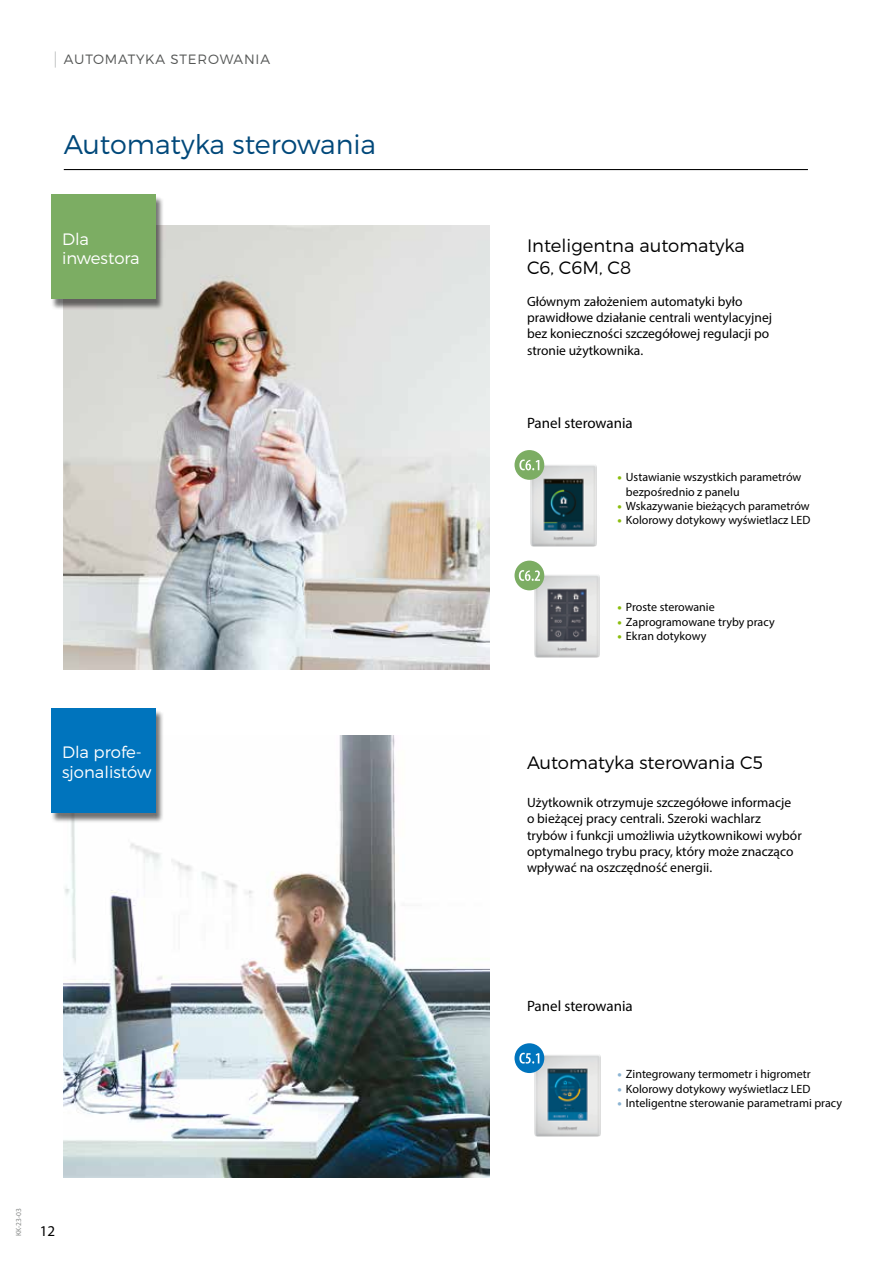
<style>
.page{position:relative;width:893px;height:1263px;background:#fff}
.page>*{position:absolute;margin:0;border:0;box-sizing:border-box;transform-origin:0 0}
.t1{font:300 27px "Montserrat";color:#00487a}
.t2{font:300 18px/21.6px "Montserrat";color:#000}
.t3{font:300 16.5px/19.8px "Montserrat";color:#fff}
.t4{font:15px "Myriad Pro";color:#000}
.t5{font:13.5px/16.2px "Myriad Pro";color:#000}
.t6{font:300 13.5px "Montserrat";letter-spacing:.06em;color:#555756}
.t7{font:12px/14.4px "Myriad Pro";color:#000}
.t8{font:7.5px "Myriad Pro";color:#878988}
.s1{font-weight:900;color:#8bbd0d}
.s2{font-weight:900;color:#8bb4d3}
</style>
<div class="page">
<svg style="left:55px;top:51px;width:1px;height:17px"></svg>
<img style="left:64px;top:736px;width:425px;height:442px">
<img style="left:533px;top:1053px;width:68px;height:84px">
<img style="left:530px;top:463px;width:67px;height:84px">
<div style="left:514px;top:450px;width:30px;height:30px;background:#7cad63;border-radius:50%"></div>
<svg style="left:519px;top:459px;width:20px;height:11px"></svg>
<img style="left:531px;top:574px;width:69px;height:84px">
<div style="left:514px;top:561px;width:30px;height:29px;background:#7cad63;border-radius:50%"></div>
<svg style="left:519px;top:570px;width:21px;height:11px"></svg>
<img style="left:64px;top:225px;width:425px;height:444px">
<div style="left:50px;top:709px;width:114px;height:114px;background:#000;opacity:.55"></div>
<div style="left:51px;top:708px;width:105px;height:105px;background:#0074bd"></div>
<div style="left:50px;top:196px;width:114px;height:114px;background:#000;opacity:.55"></div>
<div style="left:51px;top:195px;width:105px;height:104px;background:#7cad63"></div>
<hr style="left:64px;top:169px;width:744px;height:1px;background:#000">
<div style="left:514px;top:1043px;width:30px;height:30px;background:#0074bd;border-radius:50%"></div>
<svg style="left:519px;top:1053px;width:20px;height:10px"></svg>
<p class="t6" style="left:64px;top:51px;width:208px">AUTOMATYKA STEROWANIA</p>
<h1 class="t1" style="left:64px;top:128px;width:314px">Automatyka sterowania</h1>
<p class="t3" style="left:62px;top:228px;width:79px">Dla inwestora</p>
<p class="t3" style="left:62px;top:742px;width:91px">Dla profe&shy;sjonalistów</p>
<p class="t8" style="left:14px;top:1236px;width:29px;rotate:-90deg">KK-23-03</p>
<p class="t4" style="left:40px;top:1222px;width:17px">12</p>
<h2 class="t2" style="left:527px;top:234px;width:219px">Inteligentna automatyka<br>C6, C6M, C8</h2>
<p class="t5" style="left:527px;top:293px;width:247px">Głównym założeniem automatyki było prawidłowe działanie centrali wentylacyjnej bez konieczności szczegółowej regulacji po stronie użytkownika.</p>
<p class="t4" style="left:527px;top:414px;width:107px">Panel sterowania</p>
<p class="t7" style="left:626px;top:470px;width:177px;text-indent:-9px"><span class="s1">•</span> Ustawianie wszystkich parametrów bezpośrednio z panelu</p>
<p class="t7" style="left:617px;top:498px;width:194px"><span class="s1">•</span> Wskazywanie bieżących parametrów</p>
<p class="t7" style="left:617px;top:513px;width:195px"><span class="s1">•</span> Kolorowy dotykowy wyświetlacz LED</p>
<p class="t7" style="left:617px;top:600px;width:99px"><span class="s1">•</span> Proste sterowanie</p>
<p class="t7" style="left:617px;top:614px;width:159px"><span class="s1">•</span> Zaprogramowane tryby pracy</p>
<p class="t7" style="left:617px;top:629px;width:90px"><span class="s1">•</span> Ekran dotykowy</p>
<h2 class="t2" style="left:527px;top:752px;width:237px">Automatyka sterowania C5</h2>
<p class="t5" style="left:527px;top:794px;width:276px">Użytkownik otrzymuje szczegółowe informacje o bieżącej pracy centrali. Szeroki wachlarz trybów i funkcji umożliwia użytkownikowi wybór optymalnego trybu pracy, który może znacząco wpływać na oszczędność energii.</p>
<p class="t4" style="left:527px;top:996px;width:107px">Panel sterowania</p>
<p class="t7" style="left:617px;top:1067px;width:195px"><span class="s2">•</span> Zintegrowany termometr i higrometr</p>
<p class="t7" style="left:617px;top:1081px;width:195px"><span class="s2">•</span> Kolorowy dotykowy wyświetlacz LED</p>
<p class="t7" style="left:617px;top:1095px;width:226px"><span class="s2">•</span> Inteligentne sterowanie parametrami pracy</p>
</div>
